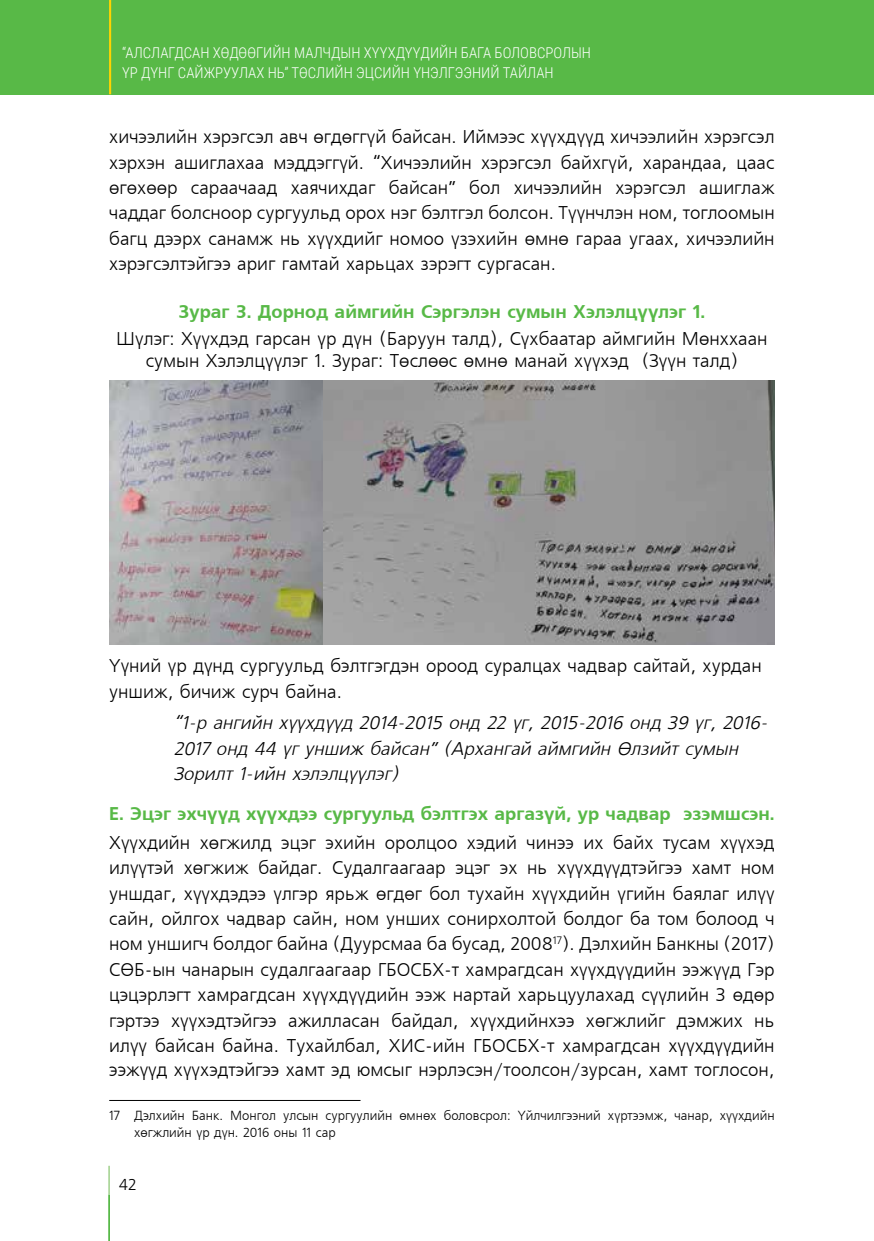
<style>
.page{position:relative;width:874px;height:1241px;background:#fff}
.page>*{position:absolute;margin:0;border:0;box-sizing:border-box;transform-origin:0 0}
.t1{font:18.38px/25.2px "MAK Freeset";color:#000;text-align:justify}
.t2{font:italic 18.38px/25.4px "MAK Freeset";color:#000}
.t3{font:700 18.38px "MAK Freeset";color:#58b947}
.t4{font:15.75px "MAK Freeset";color:#000}
.t5{font:300 14.88px/19.2px "Roboto Condensed";color:#fff}
.t6{font:13.12px/16.6px "MAK Freeset";color:#000}
</style>
<div class="page">
<div style="left:0;top:0;width:873px;height:94px;background:#58b947"></div>
<hr style="left:109px;top:0;width:2px;height:94px;background:#ffd400">
<hr style="left:108px;top:1194px;width:2px;height:46px;background:#58b947">
<hr style="left:108px;top:1165px;width:2px;height:29px;background:#add79c">
<img style="left:109px;top:380px;width:665px;height:264px">
<hr style="left:109px;top:1099px;width:251px;height:1px;background:#000">
<p class="t5" style="left:122px;top:43px;width:470px">“АЛСЛАГДСАН ХӨДӨӨГИЙН МАЛЧДЫН ХҮҮХДҮҮДИЙН БАГА БОЛОВСРОЛЫН<br>ҮР ДҮНГ САЙЖРУУЛАХ НЬ” ТӨСЛИЙН ЭЦСИЙН ҮНЭЛГЭЭНИЙ ТАЙЛАН</p>
<p class="t1" style="left:109px;top:125px;width:666px">хичээлийн хэрэгсэл авч өгдөггүй байсан. Иймээс хүүхдүүд хичээлийн хэрэгсэл хэрхэн ашиглахаа мэддэггүй. “Хичээлийн хэрэгсэл байхгүй, харандаа, цаас өгөхөөр сараачаад хаячихдаг байсан” бол хичээлийн хэрэгсэл ашиглаж чаддаг болсноор сургуульд орох нэг бэлтгэл болсон. Түүнчлэн ном, тоглоомын багц дээрх санамж нь хүүхдийг номоо үзэхийн өмнө гараа угаах, хичээлийн хэрэгсэлтэйгээ ариг гамтай харьцах зэрэгт сургасан.</p>
<p class="t3" style="left:178px;top:301px;width:528px">Зураг 3. Дорнод аймгийн Сэргэлэн сумын Хэлэлцүүлэг 1.</p>
<p class="t1" style="left:116px;top:328px;width:652px;line-height:22.1px;text-align:center">Шүлэг: Хүүхдэд гарсан үр дүн (Баруун талд), Сүхбаатар аймгийн Мөнххаан сумын Хэлэлцүүлэг 1. Зураг: Төслөөс өмнө манай хүүхэд (Зүүн талд)</p>
<p class="t1" style="left:109px;top:654px;width:653px">Үүний үр дүнд сургуульд бэлтгэгдэн ороод суралцах чадвар сайтай, хурдан уншиж, бичиж сурч байна.</p>
<p class="t2" style="left:174px;top:711px;width:595px">“1-р ангийн хүүхдүүд 2014-2015 онд 22 үг, 2015-2016 онд 39 үг, 2016-<br>2017 онд 44 үг уншиж байсан” (Архангай аймгийн Өлзийт сумын<br>Зорилт 1-ийн хэлэлцүүлэг)</p>
<p class="t3" style="left:109px;top:803px;width:666px">Е. Эцэг эхчүүд хүүхдээ сургуульд бэлтгэх аргазүй, ур чадвар эзэмшсэн.</p>
<p class="t1" style="left:109px;top:830px;width:666px">Хүүхдийн хөгжилд эцэг эхийн оролцоо хэдий чинээ их байх тусам хүүхэд илүүтэй хөгжиж байдаг. Судалгаагаар эцэг эх нь хүүхдүүдтэйгээ хамт ном уншдаг, хүүхдэдээ үлгэр ярьж өгдөг бол тухайн хүүхдийн үгийн баялаг илүү сайн, ойлгох чадвар сайн, ном унших сонирхолтой болдог ба том болоод ч ном уншигч болдог байна (Дуурсмаа ба бусад, 2008<sup>17</sup>). Дэлхийн Банкны (2017)<br>СӨБ-ын чанарын судалгаагаар ГБОСБХ-т хамрагдсан хүүхдүүдийн ээжүүд Гэр цэцэрлэгт хамрагдсан хүүхдүүдийн ээж нартай харьцуулахад сүүлийн 3 өдөр гэртээ хүүхэдтэйгээ ажилласан байдал, хүүхдийнхээ хөгжлийг дэмжих нь илүү байсан байна. Тухайлбал, ХИС-ийн ГБОСБХ-т хамрагдсан хүүхдүүдийн ээжүүд хүүхэдтэйгээ хамт эд юмсыг нэрлэсэн/тоолсон/зурсан, хамт тоглосон,</p>
<p class="t6" style="left:134px;top:1107px;width:641px;text-indent:-25px">17 Дэлхийн Банк. Монгол улсын сургуулийн өмнөх боловсрол: Үйлчилгээний хүртээмж, чанар, хүүхдийн хөгжлийн үр дүн. 2016 оны 11 сар</p>
<p class="t4" style="left:119px;top:1175px;width:19px">42</p>
</div>
